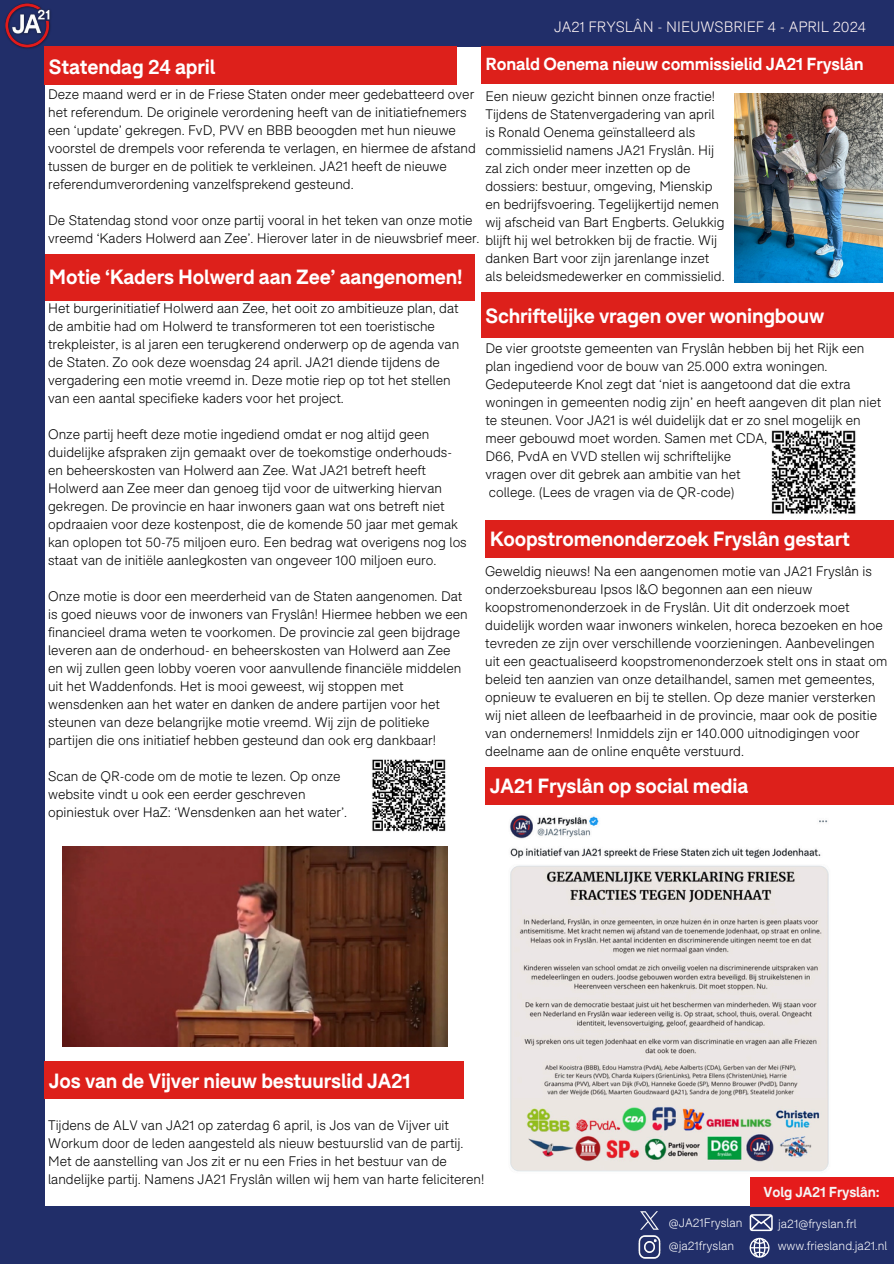
<style>
.page{position:relative;width:894px;height:1264px;background:#fff}
.page>*{position:absolute;margin:0;border:0;box-sizing:border-box;transform-origin:0 0}
.t1{font:700 20.1px "F37 Bolton";letter-spacing:-.01em;color:#fff}
.t2{font:700 17.1px "F37 Bolton";letter-spacing:-.01em;color:#fff}
.t3{font:300 14.7px "F37 Bolton";color:#fff5f5}
.t4{font:700 14.1px "F37 Bolton";letter-spacing:-.01em;color:#f5f5f5}
.t5{font:300 13.5px/18px "F37 Bolton";color:#000}
.t6{font:300 12px "F37 Bolton";color:#fff}
</style>
<div class="page">
<div style="left:0;top:0;width:893px;height:47px;background:#212e69"></div>
<div style="left:0;top:1206px;width:893px;height:57px;background:#212e69"></div>
<div style="left:749px;top:1176px;width:144px;height:30px;background:#e51b1b"></div>
<img style="left:640px;top:1211px;width:19px;height:19px">
<img style="left:638px;top:1235px;width:22px;height:23px">
<svg style="left:749px;top:1237px;width:20px;height:20px"></svg>
<svg style="left:749px;top:1214px;width:23px;height:17px"></svg>
<div style="left:485px;top:520px;width:408px;height:37px;background:#dd201b"></div>
<div style="left:44px;top:254px;width:431px;height:46px;background:#dd201b"></div>
<div style="left:481px;top:292px;width:412px;height:46px;background:#dd201b"></div>
<div style="left:0;top:35px;width:44px;height:1228px;background:#212e69"></div>
<img style="left:5px;top:3px;width:48px;height:46px">
<div style="left:481px;top:47px;width:412px;height:37px;background:#dd201b"></div>
<div style="left:44px;top:47px;width:413px;height:38px;background:#dd201b"></div>
<img style="left:734px;top:93px;width:148px;height:189px">
<div style="left:485px;top:767px;width:408px;height:38px;background:#dd201b"></div>
<img style="left:510px;top:815px;width:319px;height:357px">
<div style="left:44px;top:1061px;width:419px;height:38px;background:#dd201b"></div>
<img style="left:62px;top:846px;width:385px;height:200px">
<img style="left:372px;top:759px;width:74px;height:73px">
<img style="left:771px;top:430px;width:85px;height:84px">
<h5 class="t1" style="left:49px;top:54px;width:168px">Statendag 24 april</h5>
<h1 class="t3" style="left:554px;top:17px;width:313px">JA21 FRYSLÂN - NIEUWSBRIEF 4 - APRIL 2024</h1>
<p class="t2" style="left:485px;top:53px;width:379px">Ronald Oenema nieuw commissielid JA21 Fryslân</p>
<h1 class="t5" style="left:48px;top:84px;width:429px">Deze maand werd er in de Friese Staten onder meer gedebatteerd over het referendum. De originele verordening heeft van de initiatiefnemers een ‘update’ gekregen. FvD, PVV en BBB beoogden met hun nieuwe voorstel de drempels voor referenda te verlagen, en hiermee de afstand tussen de burger en de politiek te verkleinen. JA21 heeft de nieuwe referendumverordening vanzelfsprekend gesteund.</h1>
<h5 class="t5" style="left:48px;top:210px;width:433px">De Statendag stond voor onze partij vooral in het teken van onze motie vreemd ‘Kaders Holwerd aan Zee’. Hierover later in de nieuwsbrief meer.</h5>
<h4 class="t5" style="left:485px;top:87px;width:241px">Een nieuw gezicht binnen onze fractie!<br>Tijdens de Statenvergadering van april is Ronald Oenema geïnstalleerd als commissielid namens JA21 Fryslân. Hij zal zich onder meer inzetten op de dossiers: bestuur, omgeving, Mienskip en bedrijfsvoering. Tegelijkertijd nemen wij afscheid van Bart Engberts. Gelukkig blijft hij wel betrokken bij de fractie. Wij danken Bart voor zijn jarenlange inzet als beleidsmedewerker en commissielid.</h4>
<h5 class="t1" style="left:49px;top:264px;width:415px">Motie ‘Kaders Holwerd aan Zee’ aangenomen!</h5>
<p class="t5" style="left:48px;top:298px;width:412px">Het burgerinitiatief Holwerd aan Zee, het ooit zo ambitieuze plan, dat de ambitie had om Holwerd te transformeren tot een toeristische trekpleister, is al jaren een terugkerend onderwerp op de agenda van de Staten. Zo ook deze woensdag 24 april. JA21 diende tijdens de vergadering een motie vreemd in. Deze motie riep op tot het stellen van een aantal specifieke kaders voor het project.</p>
<p class="t5" style="left:48px;top:424px;width:420px">Onze partij heeft deze motie ingediend omdat er nog altijd geen duidelijke afspraken zijn gemaakt over de toekomstige onderhouds&shy;en beheerskosten van Holwerd aan Zee. Wat JA21 betreft heeft Holwerd aan Zee meer dan genoeg tijd voor de uitwerking hiervan gekregen. De provincie en haar inwoners gaan wat ons betreft niet opdraaien voor deze kostenpost, die de komende 50 jaar met gemak kan oplopen tot 50-75 miljoen euro. Een bedrag wat overigens nog los staat van de initiële aanlegkosten van ongeveer 100 miljoen euro.</p>
<p class="t5" style="left:48px;top:586px;width:421px">Onze motie is door een meerderheid van de Staten aangenomen. Dat is goed nieuws voor de inwoners van Fryslân! Hiermee hebben we een financieel drama weten te voorkomen. De provincie zal geen bijdrage leveren aan de onderhoud- en beheerskosten van Holwerd aan Zee en wij zullen geen lobby voeren voor aanvullende financiële middelen uit het Waddenfonds. Het is mooi geweest, wij stoppen met wensdenken aan het water en danken de andere partijen voor het steunen van deze belangrijke motie vreemd. Wij zijn de politieke partijen die ons initiatief hebben gesteund dan ook erg dankbaar!</p>
<p class="t5" style="left:48px;top:766px;width:300px">Scan de QR-code om de motie te lezen. Op onze website vindt u ook een eerder geschreven opiniestuk over HaZ: ‘Wensdenken aan het water’.</p>
<h5 class="t1" style="left:485px;top:303px;width:340px">Schriftelijke vragen over woningbouw</h5>
<p class="t5" style="left:485px;top:338px;width:397px">De vier grootste gemeenten van Fryslân hebben bij het Rijk een plan ingediend voor de bouw van 25.000 extra woningen.<br>Gedeputeerde Knol zegt dat ‘niet is aangetoond dat die extra woningen in gemeenten nodig zijn’ en heeft aangeven dit plan niet te steunen. Voor JA21 is wél duidelijk dat er zo snel mogelijk en meer gebouwd moet worden. Samen met CDA,<br>D66, PvdA en VVD stellen wij schriftelijke<br>vragen over dit gebrek aan ambitie van het<br>college. (Lees de vragen via de QR-code)</p>
<h2 class="t1" style="left:490px;top:526px;width:361px">Koopstromenonderzoek Fryslân gestart</h2>
<h5 class="t5" style="left:485px;top:561px;width:403px">Geweldig nieuws! Na een aangenomen motie van JA21 Fryslân is onderzoeksbureau Ipsos I&amp;O begonnen aan een nieuw koopstromenonderzoek in de Fryslân. Uit dit onderzoek moet duidelijk worden waar inwoners winkelen, horeca bezoeken en hoe tevreden ze zijn over verschillende voorzieningen. Aanbevelingen uit een geactualiseerd koopstromenonderzoek stelt ons in staat om beleid ten aanzien van onze detailhandel, samen met gemeentes, opnieuw te evalueren en bij te stellen. Op deze manier versterken wij niet alleen de leefbaarheid in de provincie, maar ook de positie van ondernemers! Inmiddels zijn er 140.000 uitnodigingen voor deelname aan de online enquête verstuurd.</h5>
<p class="t1" style="left:489px;top:773px;width:260px">JA21 Fryslân op social media</p>
<h5 class="t1" style="left:49px;top:1067px;width:363px">Jos van de Vijver nieuw bestuurslid JA21</h5>
<p class="t5" style="left:48px;top:1115px;width:437px">Tijdens de ALV van JA21 op zaterdag 6 april, is Jos van de Vijver uit Workum door de leden aangesteld als nieuw bestuurslid van de partij.<br>Met de aanstelling van Jos zit er nu een Fries in het bestuur van de landelijke partij. Namens JA21 Fryslân willen wij hem van harte feliciteren!</p>
<p class="t6" style="left:668px;top:1214px;width:75px">@JA21Fryslan</p>
<h1 class="t6" style="left:668px;top:1238px;width:67px">@ja21fryslan</h1>
<p class="t4" style="left:763px;top:1183px;width:118px">Volg JA21 Fryslân:</p>
<h5 class="t6" style="left:778px;top:1216px;width:80px">ja21@fryslan.frl</h5>
<p class="t6" style="left:777px;top:1238px;width:111px">www.friesland.ja21.nl</p>
</div>
